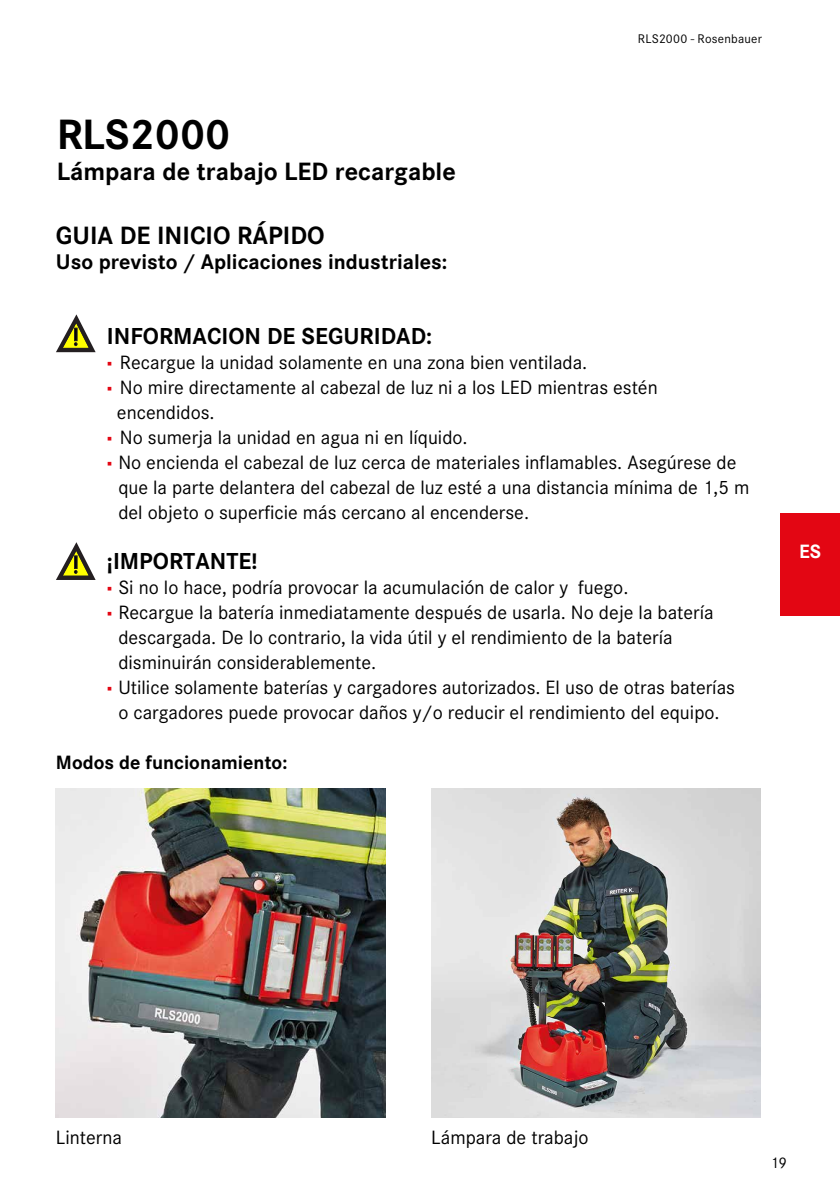
<style>
.page{position:relative;width:840px;height:1191px;background:#fff}
.page>*{position:absolute;margin:0;border:0;box-sizing:border-box;transform-origin:0 0}
.t1{font:700 44px "Corporate S Pro";color:#000}
.t2{font:700 26px "Corporate S Pro";color:#000}
.t3{font:700 24px "Corporate S Pro";color:#000}
.t4{font:700 22px "Corporate S Pro";color:#000}
.t5{font:20px/25px "Corporate S Pro";color:#000}
.t6{font:700 20px "Corporate S Pro";color:#000}
.t7{font:700 20px "Corporate S Pro";color:#fff}
.t8{font:16px "Corporate S Pro";color:#000}
.t9{font:13px "Corporate S Pro";letter-spacing:.02em;color:#000}
.s1{font-family:"Arial";font-weight:900;font-size:16px;color:#e30613}
</style>
<div class="page">
<img style="left:56px;top:788px;width:329px;height:329px">
<img style="left:431px;top:788px;width:329px;height:329px">
<svg style="left:56px;top:314px;width:40px;height:38px"></svg>
<svg style="left:56px;top:542px;width:40px;height:38px"></svg>
<div style="left:74px;top:555px;width:3px;height:14px;border:1px solid #241f21"></div>
<div style="left:780px;top:512px;width:59px;height:103px;background:#e30613"></div>
<h1 class="t1" style="left:57px;top:100px;width:175px">RLS2000</h1>
<h2 class="t2" style="left:57px;top:151px;width:400px">Lámpara de trabajo LED recargable</h2>
<h2 class="t2" style="left:56px;top:215px;width:270px">GUIA DE INICIO RÁPIDO</h2>
<p class="t4" style="left:56px;top:244px;width:392px">Uso previsto / Aplicaciones industriales:</p>
<p class="t9" style="left:637px;top:29px;width:126px">RLS2000 - Rosenbauer</p>
<p class="t3" style="left:107px;top:317px;width:326px">INFORMACION DE SEGURIDAD:</p>
<p class="t5" style="left:107px;top:348px;width:481px"><span class="s1">▪</span> Recargue la unidad solamente en una zona bien ventilada.</p>
<p class="t5" style="left:117px;top:373px;width:542px;text-indent:-10px"><span class="s1">▪</span> No mire directamente al cabezal de luz ni a los LED mientras estén encendidos.</p>
<p class="t5" style="left:107px;top:423px;width:362px"><span class="s1">▪</span> No sumerja la unidad en agua ni en líquido.</p>
<p class="t5" style="left:118px;top:448px;width:632px;text-indent:-11px"><span class="s1">▪</span> No encienda el cabezal de luz cerca de materiales inflamables. Asegúrese de que la parte delantera del cabezal de luz esté a una distancia mínima de 1,5 m del objeto o superficie más cercano al encenderse.</p>
<p class="t3" style="left:107px;top:542px;width:152px">¡IMPORTANTE!</p>
<p class="t5" style="left:107px;top:573px;width:522px"><span class="s1">▪</span> Si no lo hace, podría provocar la acumulación de calor y fuego.</p>
<p class="t5" style="left:118px;top:598px;width:596px;text-indent:-11px"><span class="s1">▪</span> Recargue la batería inmediatamente después de usarla. No deje la batería descargada. De lo contrario, la vida útil y el rendimiento de la batería disminuirán considerablemente.</p>
<p class="t5" style="left:107px;top:673px;width:629px;text-align:center"><span class="s1">▪</span> Utilice solamente baterías y cargadores autorizados. El uso de otras baterías o cargadores puede provocar daños y/o reducir el rendimiento del equipo.</p>
<p class="t6" style="left:56px;top:747px;width:233px">Modos de funcionamiento:</p>
<p class="t7" style="left:798px;top:536px;width:24px">ES</p>
<p class="t5" style="left:56px;top:1123px;width:68px">Linterna</p>
<p class="t5" style="left:431px;top:1123px;width:159px">Lámpara de trabajo</p>
<p class="t8" style="left:770px;top:1150px;width:18px">19</p>
</div>
